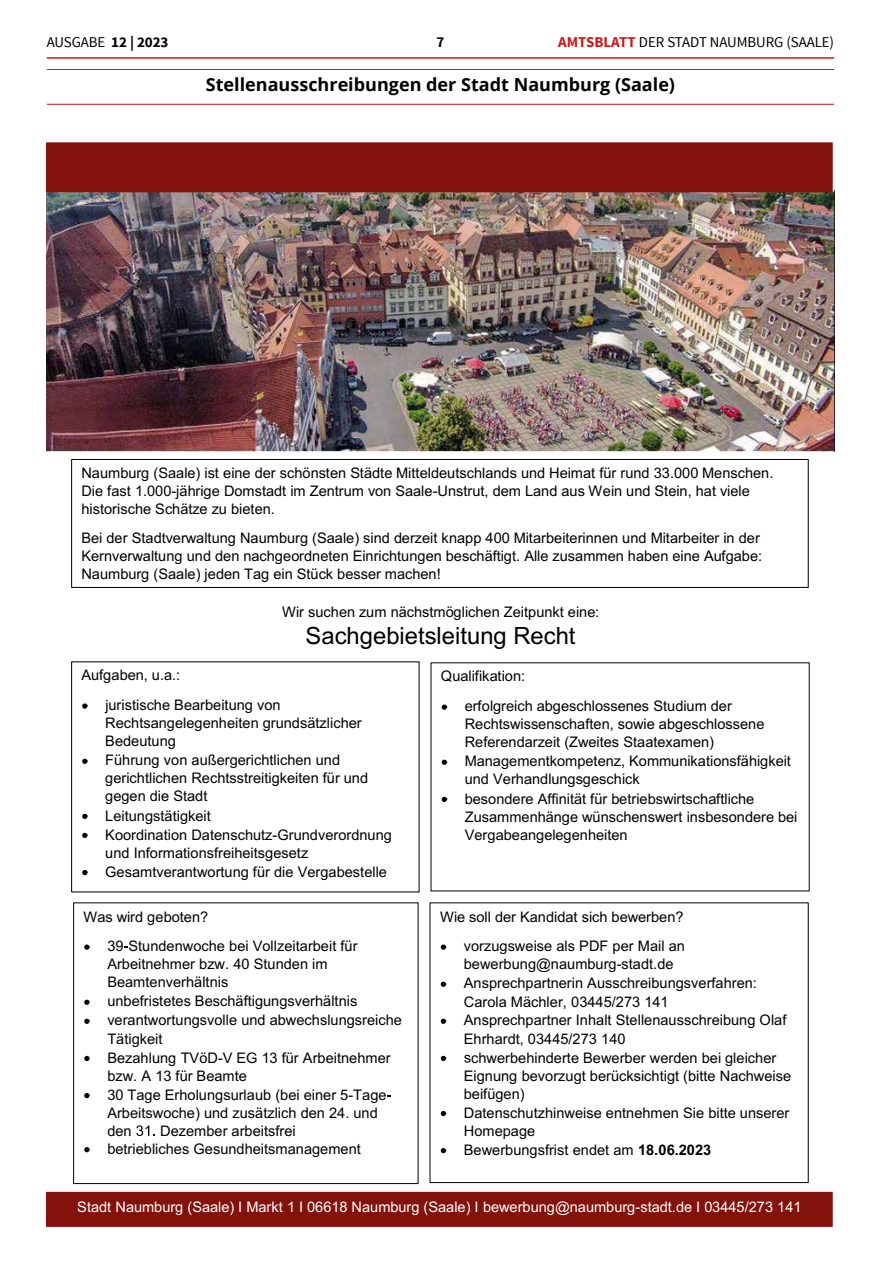
<style>
.page{position:relative;width:881px;height:1263px;background:#fff}
.page>*{position:absolute;margin:0;border:0;box-sizing:border-box;transform-origin:0 0}
.t1{font:23.85px "Cxpmwf Arial";color:#000}
.t2{font:700 18px "Open Sans";color:#000}
.t3{font:15px "Source Sans Pro";letter-spacing:-.005em;color:#000}
.t4{font:700 15px "Source Sans Pro";color:#000}
.t5{font:14.55px/18.5px "Cxpmwf Arial";color:#000}
.t6{font:14.55px "Cxpmwf Arial";color:#fff}
.s1{font-weight:700}
.s2{font-weight:700;color:#cd1719}
.s3{font-family:"Kjdhqm Arial";font-weight:700}
</style>
<div class="page">
<hr style="left:47px;top:57px;width:786px;height:2px;background:#cd1719">
<img style="left:47px;top:191px;width:786px;height:260px">
<div style="left:71px;top:459px;width:737px;height:129px;border:1px solid #000"></div>
<svg style="left:82px;top:703px;width:6px;height:6px"></svg>
<svg style="left:104px;top:700px;width:3px;height:13px"></svg>
<svg style="left:82px;top:759px;width:6px;height:5px"></svg>
<svg style="left:82px;top:814px;width:6px;height:5px"></svg>
<svg style="left:82px;top:833px;width:6px;height:5px"></svg>
<svg style="left:82px;top:870px;width:6px;height:5px"></svg>
<svg style="left:441px;top:704px;width:6px;height:6px"></svg>
<svg style="left:441px;top:760px;width:6px;height:5px"></svg>
<svg style="left:441px;top:797px;width:6px;height:5px"></svg>
<div style="left:73px;top:902px;width:345px;height:282px;border:1px solid #000"></div>
<svg style="left:84px;top:944px;width:6px;height:6px"></svg>
<svg style="left:84px;top:1000px;width:6px;height:5px"></svg>
<svg style="left:84px;top:1019px;width:6px;height:5px"></svg>
<svg style="left:84px;top:1056px;width:6px;height:5px"></svg>
<svg style="left:84px;top:1093px;width:6px;height:5px"></svg>
<svg style="left:136px;top:1125px;width:19px;height:11px"></svg>
<svg style="left:84px;top:1147px;width:6px;height:5px"></svg>
<svg style="left:108px;top:1143px;width:7px;height:11px"></svg>
<svg style="left:440px;top:944px;width:6px;height:6px"></svg>
<svg style="left:440px;top:982px;width:6px;height:5px"></svg>
<svg style="left:440px;top:1019px;width:6px;height:5px"></svg>
<svg style="left:440px;top:1056px;width:6px;height:5px"></svg>
<svg style="left:464px;top:1055px;width:6px;height:8px"></svg>
<svg style="left:440px;top:1111px;width:6px;height:5px"></svg>
<svg style="left:440px;top:1148px;width:6px;height:5px"></svg>
<div style="left:47px;top:1192px;width:784px;height:34px;background:#83110c"></div>
<div style="left:47px;top:1192px;width:785px;height:35px;border:1px solid #83110c"></div>
<div style="left:47px;top:143px;width:784px;height:49px;background:#83110c"></div>
<div style="left:47px;top:142px;width:785px;height:50px;border:1px solid #83110c"></div>
<hr style="left:47px;top:69px;width:786px;height:1px;background:#cd1719">
<hr style="left:47px;top:104px;width:786px;height:1px;background:#cd1719">
<p class="t3" style="left:47px;top:32px;width:123px">AUSGABE <span class="s1">12 | 2023</span></p>
<p class="t4" style="left:436px;top:32px;width:9px">7</p>
<p class="t3" style="left:558px;top:32px;width:277px"><span class="s2">AMTSBLATT</span> DER STADT NAUMBURG (SAALE)</p>
<p class="t2" style="left:206px;top:72px;width:470px">Stellenausschreibungen der Stadt Naumburg (Saale)</p>
<p class="t5" style="left:81px;top:464px;width:693px;line-height:18px">Naumburg (Saale) ist eine der schönsten Städte Mitteldeutschlands und Heimat für rund 33.000 Menschen.<br>Die fast 1.000-jährige Domstadt im Zentrum von Saale-Unstrut, dem Land aus Wein und Stein, hat viele historische Schätze zu bieten.</p>
<p class="t5" style="left:81px;top:529px;width:682px;line-height:18px">Bei der Stadtverwaltung Naumburg (Saale) sind derzeit knapp 400 Mitarbeiterinnen und Mitarbeiter in der<br>Kernverwaltung und den nachgeordneten Einrichtungen beschäftigt. Alle zusammen haben eine Aufgabe:<br>Naumburg (Saale) jeden Tag ein Stück besser machen!</p>
<p class="t5" style="left:282px;top:603px;width:318px">Wir suchen zum nächstmöglichen Zeitpunkt eine:</p>
<h1 class="t1" style="left:305px;top:620px;width:271px">Sachgebietsleitung Recht</h1>
<p class="t5" style="left:108px;top:661px;width:173px;line-height:29.7px;text-indent:-27px">Aufgaben, u.a.:<br>uristische Bearbeitung von</p>
<p class="t5" style="left:105px;top:714px;width:288px">Rechtsangelegenheiten grundsätzlicher Bedeutung<br>Führung von außergerichtlichen und gerichtlichen Rechtsstreitigkeiten für und gegen die Stadt<br>Leitungstätigkeit<br>Koordination Datenschutz-Grundverordnung und Informationsfreiheitsgesetz Gesamtverantwortung für die Vergabestelle</p>
<p class="t5" style="left:107px;top:902px;width:252px;line-height:29.7px;text-indent:-24px">Was wird geboten?<br>39 Stundenwoche bei Vollzeitarbeit für</p>
<p class="t5" style="left:107px;top:955px;width:296px">Arbeitnehmer bzw. 40 Stunden im<br>Beamtenverhältnis<br>unbefristetes Beschäftigungsverhältnis verantwortungsvolle und abwechslungsreiche<br>Tätigkeit<br>Bezahlung TVöD-V EG 13 für Arbeitnehmer bzw. A 13 für Beamte<br>30 Tage Erholungsurlaub (bei einer 5-Tage<br>Arbeitswoche) und zusätzlich den 24. und den</p>
<p class="t5" style="left:115px;top:1122px;width:247px;line-height:18px;text-indent:45px">Dezember arbeitsfrei etriebliches Gesundheitsmanagement</p>
<p class="t5" style="left:464px;top:661px;width:268px;line-height:29.8px;text-indent:-24px">Qualifikation:<br>erfolgreich abgeschlossenes Studium der</p>
<p class="t5" style="left:464px;top:715px;width:334px">Rechtswissenschaften, sowie abgeschlossene Referendarzeit (Zweites Staatexamen)<br>Managementkompetenz, Kommunikationsfähigkeit und Verhandlungsgeschick<br>besondere Affinität für betriebswirtschaftliche Zusammenhänge wünschenswert insbesondere bei Vergabeangelegenheiten</p>
<p class="t5" style="left:440px;top:902px;width:246px;line-height:29.7px;text-align:right">Wie soll der Kandidat sich bewerben? vorzugsweise als PDF per Mail an</p>
<p class="t5" style="left:463px;top:955px;width:211px">bewerbung@naumburg-stadt.de</p>
<p class="t5" style="left:463px;top:974px;width:294px">Ansprechpartnerin Ausschreibungsverfahren:</p>
<p class="t5" style="left:463px;top:992px;width:206px">Carola Mächler, 03445/273 141</p>
<p class="t5" style="left:463px;top:1011px;width:324px">Ansprechpartner Inhalt Stellenausschreibung Olaf</p>
<p class="t5" style="left:463px;top:1029px;width:163px">Ehrhardt, 03445/273 140</p>
<p class="t5" style="left:471px;top:1048px;width:306px">chwerbehinderte Bewerber werden bei gleicher</p>
<p class="t5" style="left:463px;top:1066px;width:329px">Eignung bevorzugt berücksichtigt (bitte Nachweise</p>
<p class="t5" style="left:463px;top:1084px;width:62px">beifügen)</p>
<p class="t5" style="left:463px;top:1103px;width:327px">Datenschutzhinweise entnehmen Sie bitte unserer</p>
<p class="t5" style="left:463px;top:1121px;width:73px">Homepage</p>
<p class="t5" style="left:463px;top:1140px;width:249px">Bewerbungsfrist endet am <span class="s3">18.06.2023</span></p>
<p class="t6" style="left:77px;top:1197px;width:725px">Stadt Naumburg (Saale) I Markt 1 I 06618 Naumburg (Saale) I bewerbung@naumburg-stadt.de I 03445/273 141</p>
</div>
